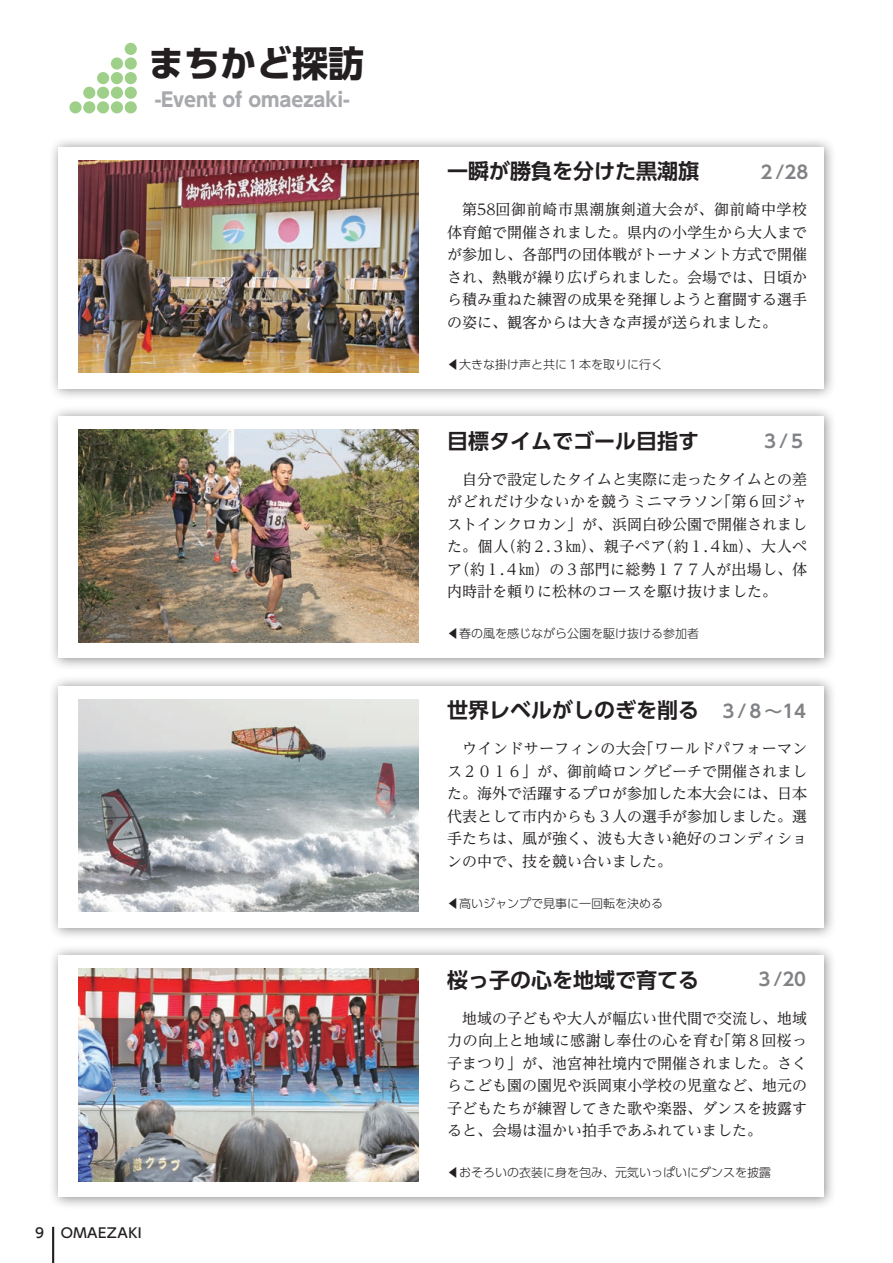
<style>
.page{position:relative;width:893px;height:1263px;background:#fff}
.page>*{position:absolute;margin:0;border:0;box-sizing:border-box;transform-origin:0 0}
.t1{font:700 36px "UD Shin Go Pro";color:#231f20}
.まちかど-見出し{font:700 21px "UD Shin Go Pro De";color:#231f20}
.t2{font:700 19.5px "UD Shin Go Pro";letter-spacing:-.005em;color:#a8a9ad}
.t3{font:700 18px "UD Shin Go Pro De";color:#808285}
.まちかど-本文{font:15px/22.5px "UD Reimin Pro";color:#231f20}
.まちかど-本文-2{font:15px "UD Reimin Pro";letter-spacing:.025em;color:#231f20}
.まちかど-本文-3{font:15px "UD Reimin Pro";letter-spacing:.045em;color:#231f20}
.t4{font:500 13.5px "UD Shin Go Pro";letter-spacing:.035em;color:#231f20}
.まちかど-キャプション{font:300 12px "UD Shin Go Pro";color:#231f20}
</style>
<div class="page">
<svg style="left:69px;top:57px;width:68px;height:56px"></svg>
<div style="left:125px;top:43px;width:12px;height:12px;background:#9fd08a;border-radius:50%"></div>
<div style="left:48px;top:136px;width:789px;height:265px;background:#231f20;opacity:.5"></div>
<div style="left:58px;top:147px;width:766px;height:242px;background:#fff"></div>
<div style="left:48px;top:405px;width:789px;height:266px;background:#231f20;opacity:.5"></div>
<div style="left:58px;top:416px;width:766px;height:242px;background:#fff"></div>
<div style="left:48px;top:675px;width:788px;height:265px;background:#231f20;opacity:.5"></div>
<div style="left:58px;top:686px;width:766px;height:241px;background:#fff"></div>
<div style="left:48px;top:944px;width:789px;height:265px;background:#231f20;opacity:.5"></div>
<div style="left:58px;top:955px;width:766px;height:242px;background:#fff"></div>
<img style="left:79px;top:160px;width:340px;height:213px">
<img style="left:79px;top:430px;width:340px;height:212px">
<img style="left:79px;top:969px;width:340px;height:212px">
<img style="left:79px;top:699px;width:340px;height:213px">
<hr style="left:52px;top:1227px;width:2px;height:36px;background:#231f20">
<p class="t1" style="left:148px;top:34px;width:217px">まちかど探訪</p>
<p class="t2" style="left:155px;top:84px;width:197px">-Event of omaezaki-</p>
<p class="t4" style="left:35px;top:1221px;width:10px">9</p>
<p class="t4" style="left:61px;top:1221px;width:83px">OMAEZAKI</p>
<p class="まちかど-見出し" style="left:447px;top:154px;width:253px">一瞬が勝負を分けた黒潮旗</p>
<p class="t3" style="left:757px;top:157px;width:52px">２/28</p>
<p class="まちかど-本文-3" style="left:462px;top:197px;width:346px">第58回御前崎市黒潮旗剣道大会が、御前崎中学校</p>
<p class="まちかど-本文" style="left:447px;top:220px;width:361px;text-align:justify">体育館で開催されました。県内の小学生から大人までが参加し、各部門の団体戦がトーナメント方式で開催され、熱戦が繰り広げられました。会場では、日頃から積み重ねた練習の成果を発揮しようと奮闘する選手の姿に、観客からは大きな声援が送られました。</p>
<p class="まちかど-キャプション" style="left:447px;top:354px;width:217px">◀大きな掛け声と共に１本を取りに行く</p>
<p class="まちかど-見出し" style="left:447px;top:423px;width:253px">目標タイムでゴール目指す</p>
<p class="t3" style="left:761px;top:426px;width:46px">３/５</p>
<p class="まちかど-本文" style="left:462px;top:467px;width:346px;text-align:right">自分で設定したタイムと実際に走ったタイムとの差「第６回ジャ</p>
<p class="まちかど-本文-2" style="left:447px;top:489px;width:278px">がどれだけ少ないかを競うミニマラソン</p>
<p class="まちかど-本文" style="left:447px;top:512px;width:361px">ストインクロカン」が、浜岡白砂公園で開催されまし</p>
<p class="まちかど-本文" style="left:658px;top:535px;width:151px">（約１.４㎞）、大人ペ</p>
<p class="まちかど-本文" style="left:501px;top:535px;width:166px">（約２.３㎞）、親子ペア</p>
<p class="まちかど-本文" style="left:447px;top:535px;width:361px">た。個人<br>（ア約１.４㎞）の３部門に総勢１７７人が出場し、体内時計を頼りに松林のコースを駆け抜けました。</p>
<p class="まちかど-キャプション" style="left:447px;top:624px;width:253px">◀春の風を感じながら公園を駆け抜ける参加者</p>
<p class="まちかど-見出し" style="left:447px;top:693px;width:253px">世界レベルがしのぎを削る</p>
<p class="t3" style="left:719px;top:696px;width:88px">３/８~14</p>
<p class="まちかど-本文" style="left:447px;top:737px;width:361px;text-indent:15px">ウインドサーフィンの大会<br>ス２０１６」が、御前崎ロングビーチで開催されました。海外で活躍するプロが参加した本大会には、日本代表として市内からも３人の選手が参加しました。選手たちは、風が強く、波も大きい絶好のコンディションの中で、技を競い合いました。</p>
<p class="まちかど-本文-2" style="left:639px;top:736px;width:170px">「ワールドパフォーマン</p>
<p class="まちかど-キャプション" style="left:447px;top:893px;width:217px">◀高いジャンプで見事に一回転を決める</p>
<p class="まちかど-見出し" style="left:447px;top:962px;width:253px">桜っ子の心を地域で育てる</p>
<p class="t3" style="left:755px;top:965px;width:52px">３/20</p>
<p class="まちかど-本文" style="left:462px;top:1006px;width:346px;text-align:right">地域の子どもや大人が幅広い世代間で交流し、地域「第８回桜っ</p>
<p class="まちかど-本文" style="left:447px;top:1029px;width:361px">力の向上と地域に感謝し奉仕の心を育む<br>子まつり」が、池宮神社境内で開催されました。さくらこども園の園児や浜岡東小学校の児童など、地元の子どもたちが練習してきた歌や楽器、ダンスを披露すると、会場は温かい拍手であふれていました。</p>
<p class="まちかど-キャプション" style="left:447px;top:1163px;width:325px">◀おそろいの衣装に身を包み、元気いっぱいにダンスを披露</p>
</div>
